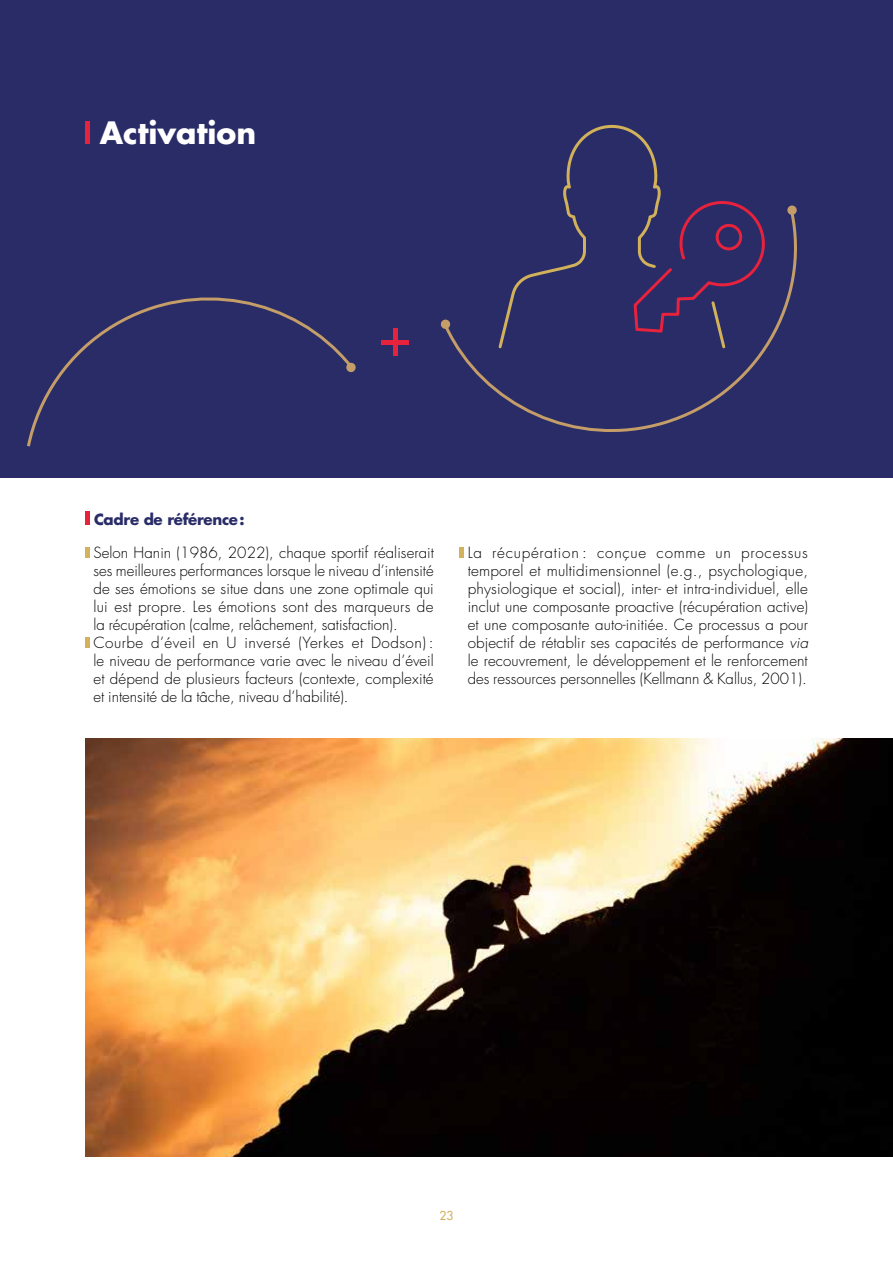
<style>
.page{position:relative;width:893px;height:1263px;background:#fff}
.page>*{position:absolute;margin:0;border:0;box-sizing:border-box;transform-origin:0 0}
.t1{font:700 30px "Futura Std";color:#fff}
.t2{font:300 15px/18px "Futura Std";color:#000}
.t3{font:700 15px "Futura Std";letter-spacing:-.02em;color:#292c67}
.t4{font:500 12px "Futura Std";color:#d2b15b}
.s1{font-family:"Futura";font-style:italic}
</style>
<div class="page">
<div style="left:0;top:0;width:893px;height:477px;background:#292c67"></div>
<hr style="left:393px;top:328px;width:4px;height:28px;background:#e6223d">
<hr style="left:381px;top:340px;width:28px;height:4px;background:#e6223d">
<svg style="left:445px;top:215px;width:352px;height:217px"></svg>
<svg style="left:787px;top:205px;width:10px;height:10px"></svg>
<svg style="left:440px;top:319px;width:11px;height:10px"></svg>
<svg style="left:496px;top:124px;width:270px;height:226px"></svg>
<svg style="left:354px;top:364px;width:2px;height:7px"></svg>
<svg style="left:27px;top:297px;width:327px;height:150px"></svg>
<img style="left:85px;top:738px;width:808px;height:419px">
<div style="left:85px;top:122px;width:5px;height:22px;background:#e6223d"></div>
<div style="left:85px;top:511px;width:5px;height:14px;background:#e6223d"></div>
<div style="left:85px;top:547px;width:5px;height:11px;background:#d2b25d"></div>
<div style="left:85px;top:637px;width:5px;height:11px;background:#d2b25d"></div>
<div style="left:459px;top:547px;width:5px;height:11px;background:#d2b25d"></div>
<h1 class="t1" style="left:100px;top:113px;width:158px">Activation</h1>
<p class="t3" style="left:94px;top:509px;width:152px">Cadre de référence:</p>
<p class="t2" style="left:93px;top:544px;width:342px">Selon Hanin (1986, 2022), chaque sportif réaliserait ses meilleures performances lorsque le niveau d’intensité de ses émotions se situe dans une zone optimale qui lui est propre. Les émotions sont des marqueurs de la récupération (calme, relâchement, satisfaction).<br>Courbe d’éveil en U inversé (Yerkes et Dodson) : le niveau de performance varie avec le niveau d’éveil et dépend de plusieurs facteurs (contexte, complexité et intensité de la tâche, niveau d’habilité).</p>
<p class="t2" style="left:468px;top:544px;width:342px;text-align:justify">La récupération : conçue comme un processus temporel et multidimensionnel (e.g., psychologique, physiologique et social), inter- et intra-individuel, elle inclut une composante proactive (récupération active) et une composante auto-initiée. Ce processus a pour objectif de rétablir ses capacités de performance <span class="s1">via </span>le recouvrement, le développement et le renforcement des ressources personnelles (Kellmann &amp; Kallus, 2001).</p>
<p class="t4" style="left:440px;top:1208px;width:15px">23</p>
</div>
